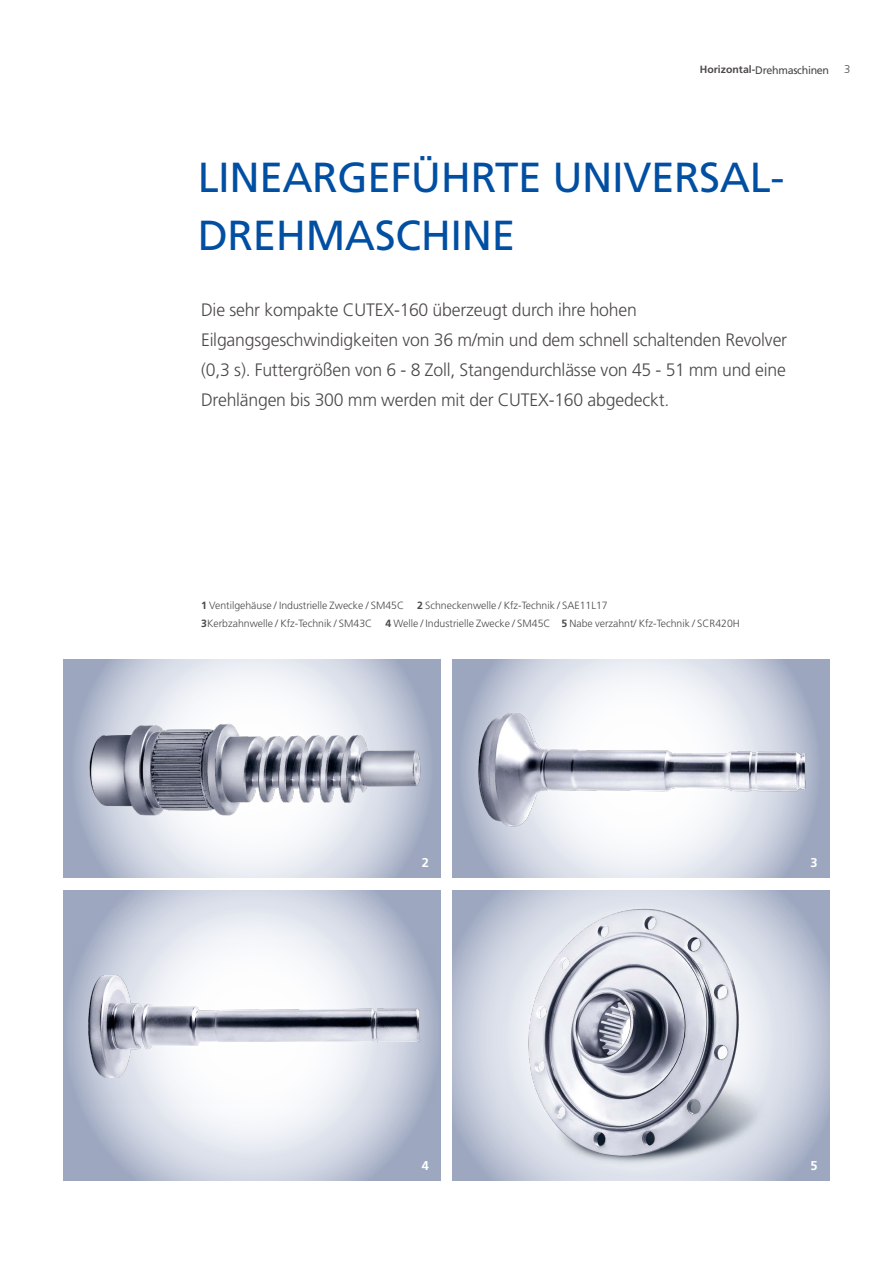
<style>
.page{position:relative;width:893px;height:1263px;background:#fff}
.page>*{position:absolute;margin:0;border:0;box-sizing:border-box;transform-origin:0 0}
.t1{font:42px/58.5px "Frutiger";letter-spacing:-.01em;color:#004fa2}
.t2{font:300 18px/30px "Frutiger";letter-spacing:-.01em;color:#4c4948}
.t3{font:700 12.75px "Frutiger";color:#fff}
.t4{font:300 11.25px "Frutiger";color:#4c4948}
.t5{font:10.95px "Frutiger";letter-spacing:-.03em;color:#4c4948}
.t6{font:300 10.5px "Frutiger";color:#4c4948}
.s1{font-weight:700;font-size:10.5px}
.s2{font-weight:700}
</style>
<div class="page">
<img style="left:64px;top:660px;width:376px;height:217px">
<svg style="left:64px;top:890px;width:376px;height:290px"></svg>
<img style="left:72px;top:944px;width:364px;height:160px">
<img style="left:454px;top:660px;width:375px;height:217px">
<svg style="left:452px;top:890px;width:377px;height:290px"></svg>
<img style="left:506px;top:891px;width:285px;height:288px">
<p class="t5" style="left:700px;top:64px;width:131px"><span class="s1">Horizontal-</span>Drehmaschinen</p>
<p class="t4" style="left:844px;top:63px;width:8px">3</p>
<h1 class="t1" style="left:198px;top:147px;width:588px">LINEARGEFÜHRTE UNIVERSAL-<br>DREHMASCHINE</h1>
<p class="t2" style="left:201px;top:294px;width:587px">Die sehr kompakte CUTEX-160 überzeugt durch ihre hohen Eilgangsgeschwindigkeiten von 36 m/min und dem schnell schaltenden Revolver (0,3 s). Futtergrößen von 6 - 8 Zoll, Stangendurchlässe von 45 - 51 mm und eine Drehlängen bis 300 mm werden mit der CUTEX-160 abgedeckt.</p>
<p class="t6" style="left:201px;top:599px;width:204px"><span class="s2">1</span> Ventilgehäuse / Industrielle Zwecke / SM45C</p>
<p class="t6" style="left:417px;top:599px;width:192px"><span class="s2">2</span> Schneckenwelle / Kfz-Technik / SAE11L17</p>
<p class="t6" style="left:201px;top:617px;width:172px"><span class="s2">3</span>Kerbzahnwelle / Kfz-Technik / SM43C</p>
<p class="t6" style="left:385px;top:617px;width:356px"><span class="s2">4</span> Welle / Industrielle Zwecke / SM45C <span class="s2">5</span> Nabe verzahnt/ Kfz-Technik / SCR420H</p>
<p class="t3" style="left:422px;top:855px;width:9px">2</p>
<p class="t3" style="left:810px;top:855px;width:9px">3</p>
<p class="t3" style="left:422px;top:1158px;width:9px">4</p>
<p class="t3" style="left:810px;top:1158px;width:9px">5</p>
</div>
